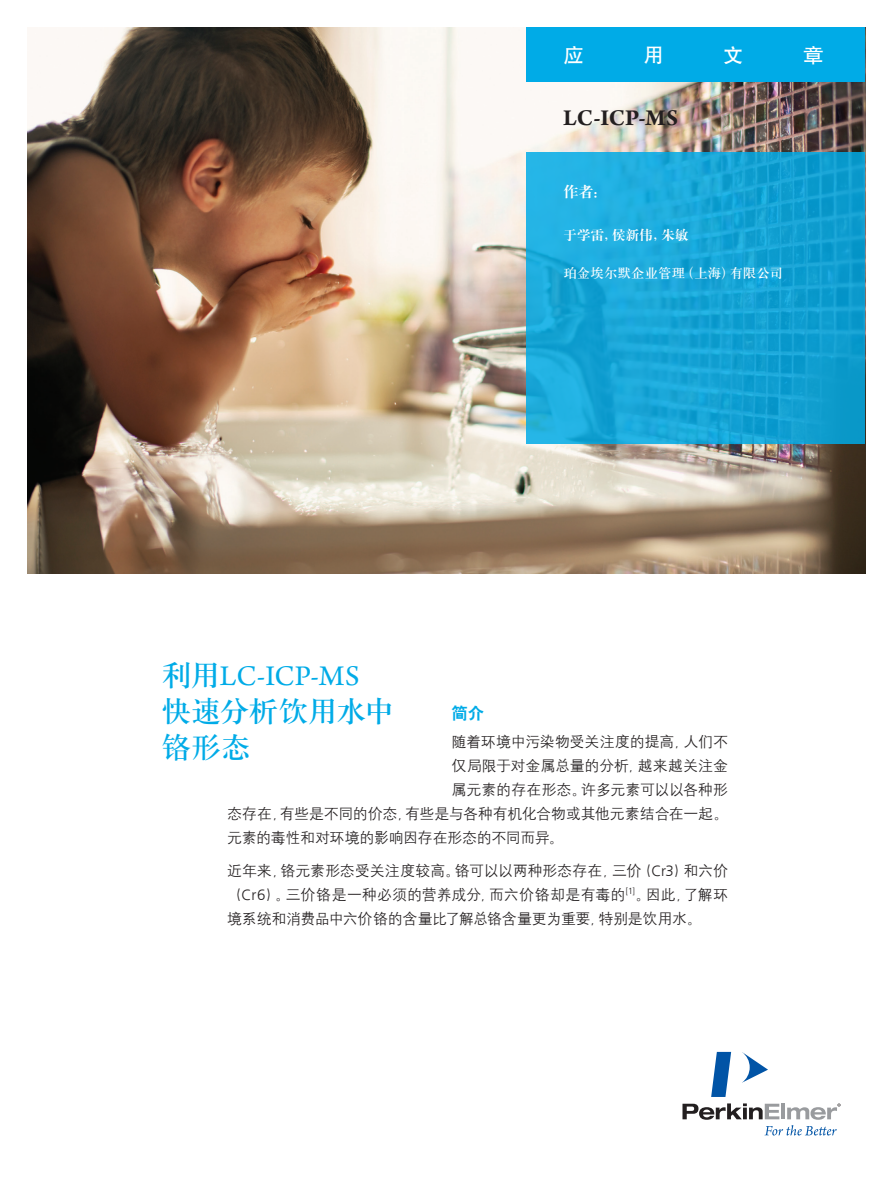
<style>
.page{position:relative;width:893px;height:1191px;background:#fff}
.page>*{position:absolute;margin:0;border:0;box-sizing:border-box;transform-origin:0 0}
.Body_Copy{font:30px "Arno Pro";letter-spacing:.01em;color:#00abe7}
.Body_Copy-2{font:30px "H Ya 3 gj";letter-spacing:-.04em;color:#00abe7}
.Body_Copy-3{font:30px "H Ya 3 gj";letter-spacing:-.02em;color:#00abe7}
.Body_Copy-4{font:700 24px "Arno Pro";letter-spacing:.015em;color:#231f20}
.Body_Copy-5{font:19.5px "H Yb 1 gj";color:#fff;scale:1.05 1}
.t1{font:16.5px "H Yb 2 gj";color:#00abe7}
.t2{font:15px/24px "H Yg 2 gj";letter-spacing:-.02em;color:#231f20;text-align:justify}
.Body_Copy-6{font:15px "H Ya 4 gj";color:#fff}
.Body_Copy-7{font:13.5px "H Ya 3 gj";letter-spacing:-.005em;color:#fff}
.Body_Copy-8{font:13.5px "H Ya 4 gj";letter-spacing:.01em;color:#fff}
.s1{font-family:"H Ya 3 gj"}
.s2{font-family:"Frutiger LT Com";font-weight:300}
</style>
<div class="page">
<img style="left:28px;top:28px;width:837px;height:546px">
<svg style="left:527px;top:152px;width:338px;height:292px;background:#17a5d7"></svg>
<div style="left:527px;top:28px;width:338px;height:54px;background:#00abe7"></div>
<svg style="left:682px;top:1103px;width:97px;height:16px"></svg>
<hr style="left:781px;top:1103px;width:4px;height:16px;background:#999b9e">
<svg style="left:742px;top:1052px;width:26px;height:30px"></svg>
<svg style="left:711px;top:1052px;width:20px;height:45px"></svg>
<svg style="left:787px;top:1103px;width:54px;height:16px"></svg>
<svg style="left:764px;top:1125px;width:73px;height:10px"></svg>
<p class="Body_Copy-5" style="left:563px;top:46px;width:21px">应</p>
<p class="Body_Copy-5" style="left:644px;top:46px;width:21px">用</p>
<p class="Body_Copy-5" style="left:723px;top:46px;width:21px">文</p>
<p class="Body_Copy-5" style="left:803px;top:46px;width:21px">章</p>
<p class="Body_Copy-4" style="left:563px;top:103px;width:117px">LC-ICP-MS</p>
<p class="Body_Copy-6" style="left:563px;top:184px;width:45px">作者<span class="s1">：</span></p>
<p class="Body_Copy-8" style="left:563px;top:228px;width:127px">于学雷<span class="s1">，</span>侯新伟<span class="s1">，</span>朱敏</p>
<p class="Body_Copy-7" style="left:563px;top:266px;width:221px">珀金埃尔默企业管理（上海）有限公司</p>
<p class="Body_Copy" style="left:162px;top:659px;width:199px"><span class="s1">利用</span>LC-ICP-MS</p>
<p class="Body_Copy-2" style="left:162px;top:696px;width:234px">快速分析饮用水中</p>
<p class="Body_Copy-3" style="left:162px;top:732px;width:91px">铬形态</p>
<p class="t1" style="left:452px;top:704px;width:34px">简介</p>
<p class="t2" style="left:452px;top:729px;width:278px">随着环境中污染物受关注度的提高，人们不仅局限于对金属总量的分析，越来越关注金属元素的存在形态。许多元素可以以各种形</p>
<p class="t2" style="left:227px;top:801px;width:502px">态存在，有些是不同的价态，有些是与各种有机化合物或其他元素结合在一起。元素的毒性和对环境的影响因存在形态的不同而异。</p>
<p class="t2" style="left:227px;top:858px;width:502px">近年来，铬元素形态受关注度较高。铬可以以两种形态存在，三价（<span class="s2">Cr3</span>）和六价（<span class="s2">Cr6</span>）。三价铬是一种必须的营养成分，而六价铬却是有毒的<sup>[1]</sup>。因此，了解环境系统和消费品中六价铬的含量比了解总铬含量更为重要，特别是饮用水。</p>
</div>
